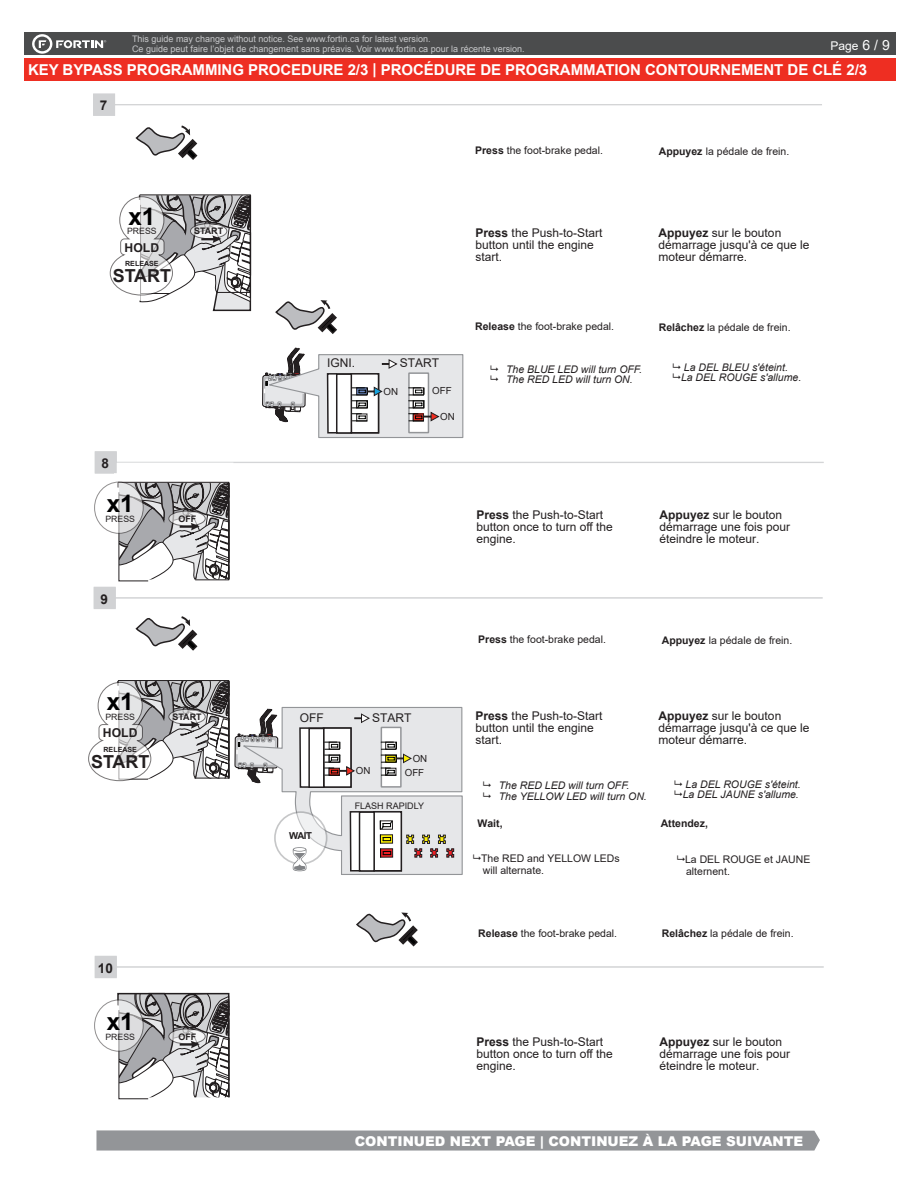
<style>
.page{position:relative;width:918px;height:1188px;background:#fff}
.page>*{position:absolute;margin:0;border:0;box-sizing:border-box;transform-origin:0 0}
.t1{font:700 24.15px "Arial";color:#000001}
.t2{font:700 17.85px "Arial";color:#231f20}
.t3{font:700 15px "Arial";letter-spacing:-.005em;color:#fff}
.t4{font:900 13.5px "Arial";color:#fff}
.t5{font:700 13.5px "Arial";color:#231f20}
.t6{font:700 12.15px "Arial";color:#231f20}
.t7{font:12px/12px "Arial";color:#231f20}
.t8{font:12px "Arial";color:#fff}
.t9{font:10.5px/11.7px "Arial";color:#231f20}
.t10{font:italic 10.5px/10.5px "Arial";color:#231f20}
.t11{font:700 10.5px "Arial";color:#231f20}
.t12{font:9.75px "Arial";color:#231f20}
.t13{font:700 9.6px "Arial";color:#231f20}
.t14{font:9px/9.8px "Arial";color:#c7c8ca}
.t15{font:700 9px "Arial";color:#231f20}
.t16{font:9px "Arial";color:#231f20}
.t17{font:8.7px "Arial";color:#231f20}
.t18{font:700 7.05px "Arial";color:#231f20}
.s1{font-size:13.95px}
.s2{font-weight:700}
</style>
<div class="page">
<div style="left:24px;top:33px;width:872px;height:22px;background:#4b4c4d"></div>
<div style="left:24px;top:58px;width:872px;height:23px;background:#ee2e22"></div>
<svg style="left:32px;top:34px;width:74px;height:20px"></svg>
<svg style="left:93px;top:93px;width:729px;height:23px"></svg>
<svg style="left:116px;top:992px;width:114px;height:108px"></svg>
<hr style="left:180px;top:1043px;width:15px;height:3px;background:#231f20">
<svg style="left:95px;top:1000px;width:48px;height:51px"></svg>
<div style="left:94px;top:1000px;width:50px;height:52px;border:1px solid #231f20;border-radius:50%"></div>
<svg style="left:95px;top:956px;width:729px;height:22px"></svg>
<svg style="left:94px;top:451px;width:730px;height:158px"></svg>
<svg style="left:135px;top:125px;width:63px;height:35px"></svg>
<svg style="left:110px;top:194px;width:142px;height:118px"></svg>
<svg style="left:275px;top:300px;width:62px;height:34px"></svg>
<svg style="left:135px;top:616px;width:63px;height:35px"></svg>
<svg style="left:88px;top:680px;width:142px;height:102px"></svg>
<svg style="left:356px;top:913px;width:62px;height:34px"></svg>
<svg style="left:96px;top:1130px;width:724px;height:21px;background:#989a9d"></svg>
<div style="left:262px;top:375px;width:44px;height:32px;border:1px solid #231f20;border-radius:3px"></div>
<div style="left:234px;top:736px;width:44px;height:33px;border:1px solid #231f20;border-radius:3px"></div>
<svg style="left:264px;top:348px;width:200px;height:90px"></svg>
<svg style="left:236px;top:706px;width:227px;height:169px"></svg>
<p class="t14" style="left:132px;top:34px;width:394px">This guide may change without notice. See www.fortin.ca for latest version.<br>Ce guide peut faire l’objet de changement sans préavis. Voir www.fortin.ca pour la récente version.</p>
<p class="t3" style="left:28px;top:59px;width:841px">KEY BYPASS PROGRAMMING PROCEDURE 2/3 | PROCÉDURE DE PROGRAMMATION CONTOURNEMENT DE CLÉ 2/3</p>
<p class="t5" style="left:100px;top:96px;width:9px">7</p>
<p class="t8" style="left:831px;top:38px;width:61px">Page <span class="s1">6 / 9</span></p>
<h1 class="t1" style="left:128px;top:199px;width:28px">x1</h1>
<p class="t17" style="left:127px;top:225px;width:31px">PRESS</p>
<p class="t6" style="left:125px;top:239px;width:36px">HOLD</p>
<p class="t18" style="left:125px;top:259px;width:35px">RELEASE</p>
<h2 class="t2" style="left:113px;top:263px;width:60px">START</h2>
<p class="t15" style="left:194px;top:225px;width:31px">START</p>
<p class="t5" style="left:102px;top:454px;width:9px">8</p>
<h1 class="t1" style="left:107px;top:486px;width:28px">x1</h1>
<p class="t17" style="left:106px;top:513px;width:31px">PRESS</p>
<p class="t5" style="left:101px;top:589px;width:9px">9</p>
<p class="t15" style="left:178px;top:512px;width:19px">OFF</p>
<h1 class="t1" style="left:107px;top:685px;width:28px">x1</h1>
<p class="t17" style="left:106px;top:711px;width:31px">PRESS</p>
<p class="t6" style="left:103px;top:725px;width:36px">HOLD</p>
<p class="t18" style="left:104px;top:745px;width:35px">RELEASE</p>
<h2 class="t2" style="left:91px;top:749px;width:60px">START</h2>
<p class="t15" style="left:172px;top:710px;width:31px">START</p>
<p class="t5" style="left:98px;top:958px;width:17px">10</p>
<h1 class="t1" style="left:107px;top:1004px;width:28px">x1</h1>
<p class="t17" style="left:106px;top:1031px;width:31px">PRESS</p>
<p class="t15" style="left:178px;top:1030px;width:19px">OFF</p>
<p class="t9" style="left:475px;top:145px;width:129px"><span class="s2">Press</span> the foot-brake pedal.</p>
<p class="t9" style="left:659px;top:145px;width:132px"><span class="s2">Appuyez</span> la pédale de frein.</p>
<p class="t7" style="left:476px;top:227px;width:128px"><span class="s2">Press</span> the Push-to-Start button until the engine start.</p>
<p class="t7" style="left:659px;top:227px;width:153px"><span class="s2">Appuyez</span> sur le bouton démarrage jusqu'à ce que le moteur démarre.</p>
<p class="t7" style="left:327px;top:357px;width:30px">IGNI.</p>
<p class="t7" style="left:400px;top:357px;width:41px">START</p>
<p class="t12" style="left:383px;top:384px;width:16px">ON</p>
<p class="t12" style="left:432px;top:384px;width:21px">OFF</p>
<p class="t12" style="left:440px;top:410px;width:16px">ON</p>
<p class="t9" style="left:475px;top:321px;width:140px"><span class="s2">Release</span> the foot-brake pedal.</p>
<p class="t9" style="left:659px;top:321px;width:133px"><span class="s2">Relâchez</span> la pédale de frein.</p>
<p class="t10" style="left:506px;top:364px;width:137px">The BLUE LED will turn OFF.<br>The RED LED will turn ON.</p>
<p class="t10" style="left:681px;top:362px;width:122px">La DEL BLEU s'éteint.<br>La DEL ROUGE s'allume.</p>
<p class="t7" style="left:476px;top:508px;width:138px"><span class="s2">Press</span> the Push-to-Start button once to turn off the engine.</p>
<p class="t7" style="left:659px;top:508px;width:132px"><span class="s2">Appuyez</span> sur le bouton démarrage une fois pour éteindre le moteur.</p>
<p class="t7" style="left:300px;top:711px;width:25px">OFF</p>
<p class="t7" style="left:372px;top:711px;width:41px">START</p>
<p class="t12" style="left:413px;top:751px;width:16px">ON</p>
<p class="t12" style="left:356px;top:764px;width:16px">ON</p>
<p class="t12" style="left:405px;top:766px;width:21px">OFF</p>
<p class="t13" style="left:289px;top:829px;width:24px">WAIT</p>
<p class="t16" style="left:355px;top:799px;width:71px">FLASH RAPIDLY</p>
<p class="t9" style="left:478px;top:634px;width:129px"><span class="s2">Press</span> the foot-brake pedal.</p>
<p class="t9" style="left:662px;top:635px;width:132px"><span class="s2">Appuyez</span> la pédale de frein.</p>
<p class="t7" style="left:476px;top:709px;width:128px"><span class="s2">Press</span> the Push-to-Start button until the engine start.</p>
<p class="t7" style="left:659px;top:709px;width:153px"><span class="s2">Appuyez</span> sur le bouton démarrage jusqu'à ce que le moteur démarre.</p>
<p class="t10" style="left:499px;top:781px;width:150px">The RED LED will turn OFF.<br>The YELLOW LED will turn ON.</p>
<p class="t10" style="left:683px;top:779px;width:119px">La DEL ROUGE s'éteint.<br>La DEL JAUNE s'allume.</p>
<p class="t11" style="left:478px;top:816px;width:27px">Wait,</p>
<p class="t11" style="left:661px;top:816px;width:49px">Attendez,</p>
<p class="t9" style="left:481px;top:853px;width:140px">The RED and YELLOW LEDs will alternate.</p>
<p class="t9" style="left:685px;top:854px;width:127px">La DEL ROUGE et JAUNE alternent.</p>
<p class="t9" style="left:478px;top:927px;width:140px"><span class="s2">Release</span> the foot-brake pedal.</p>
<p class="t9" style="left:662px;top:927px;width:133px"><span class="s2">Relâchez</span> la pédale de frein.</p>
<p class="t7" style="left:476px;top:1035px;width:138px"><span class="s2">Press</span> the Push-to-Start button once to turn off the engine.</p>
<p class="t7" style="left:659px;top:1035px;width:132px"><span class="s2">Appuyez</span> sur le bouton démarrage une fois pour éteindre le moteur.</p>
<p class="t4" style="left:355px;top:1131px;width:450px">CONTINUED NEXT PAGE | CONTINUEZ À LA PAGE SUIVANTE</p>
</div>
